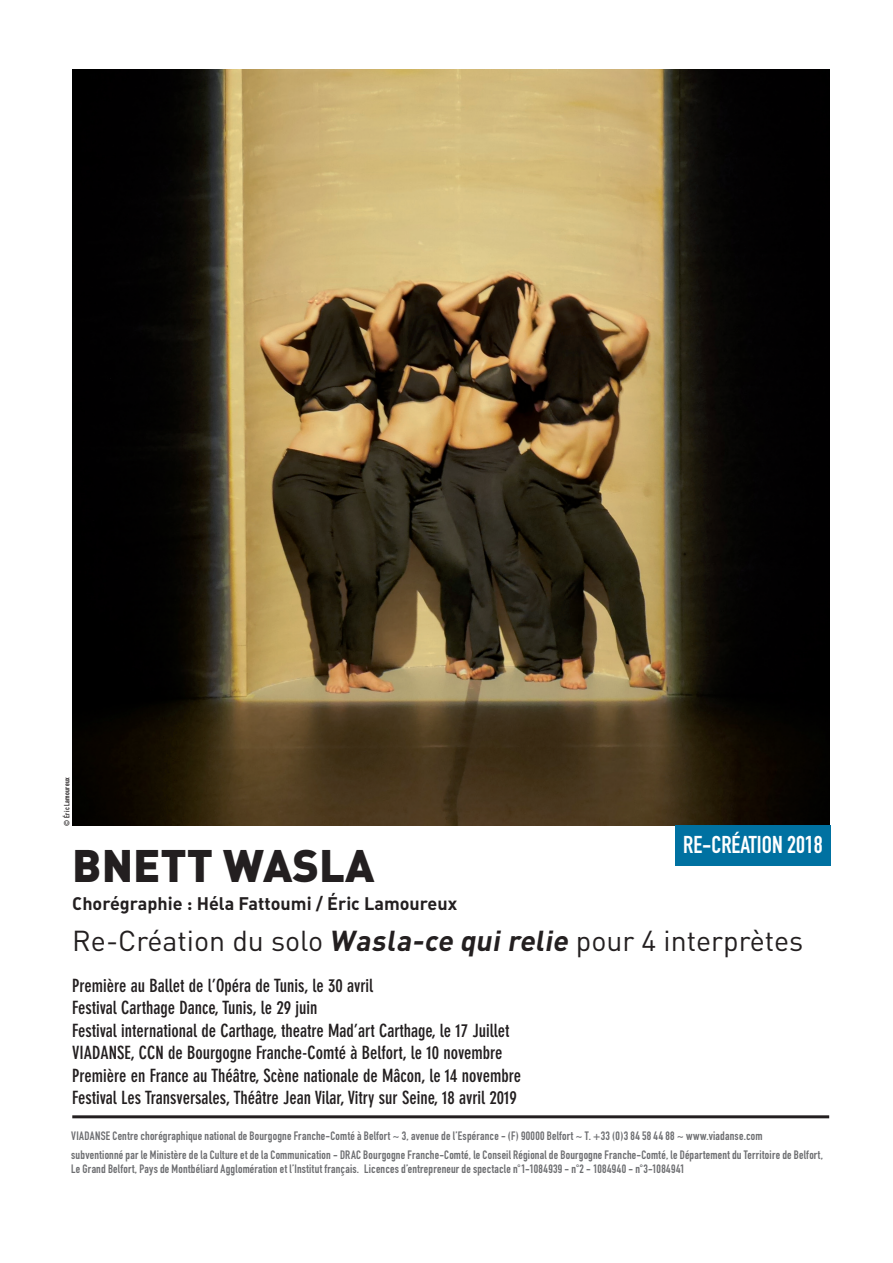
<style>
.page{position:relative;width:893px;height:1263px;background:#fff}
.page>*{position:absolute;margin:0;border:0;box-sizing:border-box;transform-origin:0 0}
.t1{font:900 45px "DIN";color:#231f20}
.t2{font:28.5px "DIN";color:#231f20}
.t3{font:24px "DIN Engschrift Alternate";color:#fff}
.t4{font:700 condensed 18px/22.5px "DIN Neuzeit Grotesk";color:#231f20}
.t5{font:18px "DIN Bold Alternate";color:#231f20}
.t6{font:12px/18.6px "DIN Engschrift Alternate";letter-spacing:.015em;color:#6c6d70}
.t7{font:7.5px "DIN Engschrift";letter-spacing:.045em;color:#231f20}
.s1{font-family:"It DIN";font-weight:700}
</style>
<div class="page">
<hr style="left:72px;top:1115px;width:757px;height:3px;background:#231f20">
<img style="left:72px;top:69px;width:757px;height:756px">
<div style="left:675px;top:825px;width:155px;height:41px;background:#0071a1"></div>
<p class="t7" style="left:62px;top:825px;width:50px;rotate:-90deg">© Éric Lamoureux</p>
<h3 class="t3" style="left:683px;top:830px;width:141px">RE-CRÉATION 2018</h3>
<h1 class="t1" style="left:72px;top:835px;width:304px">BNETT WASLA</h1>
<h3 class="t5" style="left:72px;top:891px;width:386px">Chorégraphie : Héla Fattoumi / Éric Lamoureux</h3>
<h2 class="t2" style="left:72px;top:923px;width:732px">Re-Création du solo <span class="s1">Wasla-ce qui relie</span> pour 4 interprètes</h2>
<p class="t4" style="left:72px;top:974px;width:450px">Première au Ballet de l’Opéra de Tunis, le 30 avril<br>Festival Carthage Dance, Tunis, le 29 juin<br>Festival international de Carthage, theatre Mad’art Carthage, le 17 Juillet VIADANSE, CCN de Bourgogne Franche-Comté à Belfort, le 10 novembre Première en France au Théâtre, Scène nationale de Mâcon, le 14 novembre Festival Les Transversales, Théâtre Jean Vilar, Vitry sur Seine, 18 avril 2019</p>
<p class="t6" style="left:71px;top:1127px;width:753px">VIADANSE Centre chorégraphique national de Bourgogne Franche-Comté à Belfort ~ 3, avenue de l’Espérance - (F) 90000 Belfort ~ T. +33 (0)3 84 58 44 88 ~ www.viadanse.com<br>subventionné par le Ministère de la Culture et de la Communication - DRAC Bourgogne Franche-Comté, le Conseil Régional de Bourgogne Franche-Comté, le Département du Territoire de Belfort,</p>
<p class="t6" style="left:71px;top:1160px;width:615px">Le Grand Belfort, Pays de Montbéliard Agglomération et l’Institut français. Licences d’entrepreneur de spectacle n°1-1084939 - n°2 - 1084940 - n°3-1084941</p>
</div>
